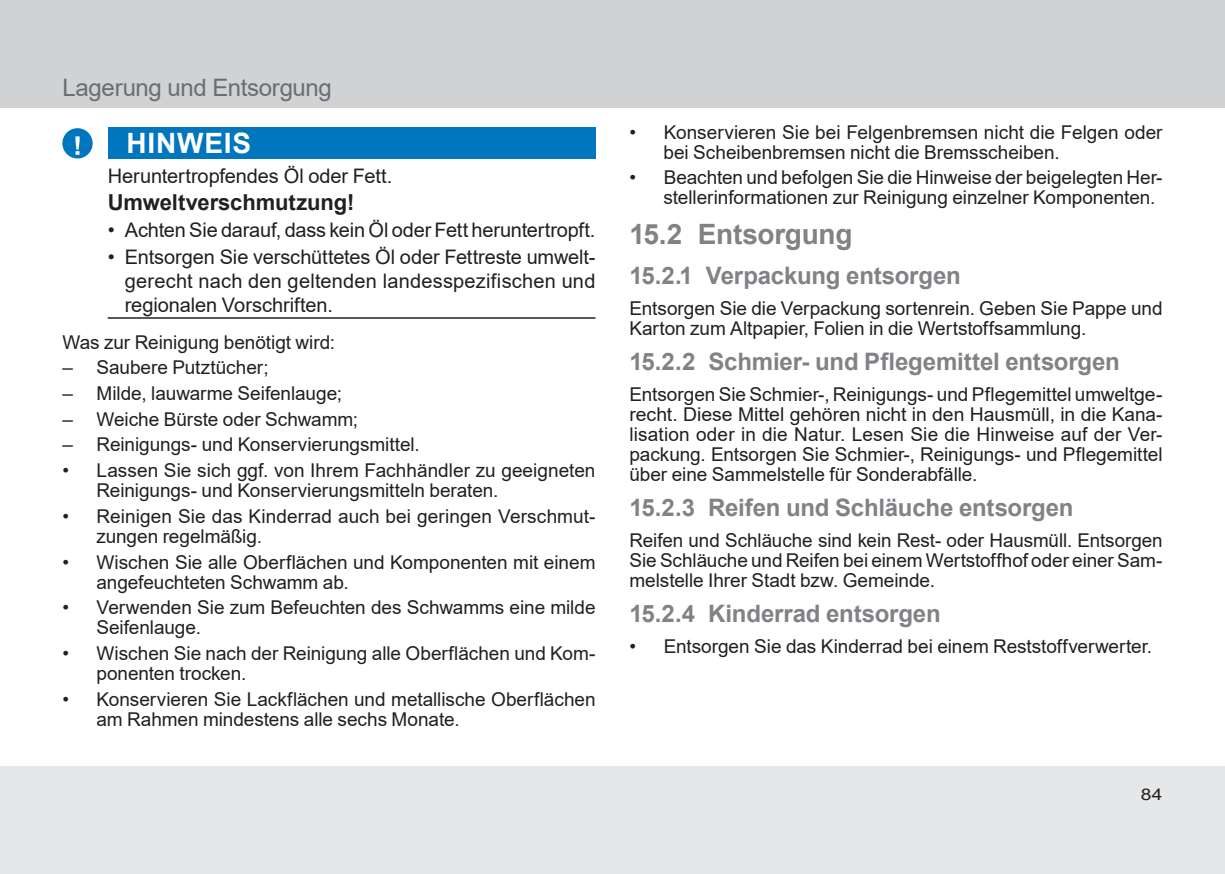
<style>
.page{position:relative;width:1225px;height:874px;background:#fff}
.page>*{position:absolute;margin:0;border:0;box-sizing:border-box;transform-origin:0 0}
.t1{font:700 28px "Arial";letter-spacing:-.01em;color:#808285}
.t2{font:700 28px "Arial";color:#fff}
.t3{font:700 24px "Arial";letter-spacing:-.01em;color:#808285}
.t4{font:24px "Arial";letter-spacing:-.015em;color:#6c6d70}
.t5{font:700 22px "Arial";letter-spacing:-.005em;color:#231f20}
.t6{font:20px/24px "Arial";letter-spacing:-.005em;color:#231f20;text-align:justify}
.t7{font:19px/20px "Arial";letter-spacing:-.005em;color:#231f20}
.t8{font:16px "Arial";color:#231f20;scale:1.2 1}
</style>
<div class="page">
<div style="left:0;top:765px;width:1225px;height:108px;background:#e6e7e9"></div>
<div style="left:0;top:0;width:1225px;height:108px;background:#d1d2d4"></div>
<div style="left:108px;top:127px;width:487px;height:32px;background:#0076be"></div>
<hr style="left:108px;top:317px;width:487px;height:1px;background:#231f20">
<svg style="left:62px;top:128px;width:31px;height:30px"></svg>
<p class="t4" style="left:62px;top:71px;width:271px">Lagerung und Entsorgung</p>
<h1 class="t2" style="left:126px;top:124px;width:126px">hi nweis</h1>
<p class="t6" style="left:108px;top:164px;width:286px">Heruntertropfendes Öl oder Fett.</p>
<p class="t5" style="left:108px;top:186px;width:248px">Umweltverschmutzung!</p>
<p class="t6" style="left:108px;top:217px;width:489px">• Achten Sie darauf, dass kein Öl oder Fett heruntertropft.</p>
<p class="t6" style="left:125px;top:244px;width:472px;text-indent:-17px">• Entsorgen Sie verschüttetes Öl oder Fettreste umwelt&shy;gerecht nach den geltenden landesspezifischen und regionalen Vorschriften.</p>
<p class="t7" style="left:62px;top:331px;width:274px">Was zur Reinigung benötigt wird:</p>
<p class="t7" style="left:62px;top:357px;width:208px">– Saubere Putztücher;</p>
<p class="t7" style="left:62px;top:383px;width:281px">– Milde, lauwarme Seifenlauge;</p>
<p class="t7" style="left:62px;top:408px;width:297px">– Weiche Bürste oder Schwamm;</p>
<p class="t7" style="left:62px;top:434px;width:359px">– Reinigungs- und Konservierungsmittel.</p>
<p class="t7" style="left:96px;top:460px;width:500px;text-indent:-34px">• Lassen Sie sich ggf. von Ihrem Fachhändler zu geeigneten<br>Reinigungs- und Konservierungsmitteln beraten.</p>
<p class="t7" style="left:96px;top:505px;width:500px;text-indent:-34px">• Reinigen Sie das Kinderrad auch bei geringen Verschmut&shy;zungen regelmäßig.</p>
<p class="t7" style="left:96px;top:551px;width:500px;text-indent:-34px">• Wischen Sie alle Oberflächen und Komponenten mit einem angefeuchteten Schwamm ab.</p>
<p class="t7" style="left:96px;top:597px;width:500px;text-indent:-34px">• Verwenden Sie zum Befeuchten des Schwamms eine milde<br>Seifenlauge.</p>
<p class="t7" style="left:96px;top:643px;width:500px;text-indent:-34px">• Wischen Sie nach der Reinigung alle Oberflächen und Kom&shy;ponenten trocken.</p>
<p class="t7" style="left:96px;top:688px;width:500px;text-indent:-34px">• Konservieren Sie Lackflächen und metallische Oberflächen am Rahmen mindestens alle sechs Monate.</p>
<p class="t7" style="left:663px;top:122px;width:500px;text-indent:-34px">• Konservieren Sie bei Felgenbremsen nicht die Felgen oder bei Scheibenbremsen nicht die Bremsscheiben.</p>
<p class="t7" style="left:663px;top:167px;width:500px;text-indent:-34px">• Beachten und befolgen Sie die Hinweise der beigelegten Her&shy;stellerinformationen zur Reinigung einzelner Komponenten.</p>
<h1 class="t1" style="left:629px;top:214px;width:224px">15.2 Entsorgung</h1>
<p class="t3" style="left:629px;top:258px;width:333px">15.2.1 Verpackung entsorgen</p>
<p class="t7" style="left:629px;top:298px;width:534px">Entsorgen Sie die Verpackung sortenrein. Geben Sie Pappe und<br>Karton zum Altpapier, Folien in die Wertstoffsammlung.</p>
<p class="t3" style="left:629px;top:344px;width:492px">15.2.2 Schmier- und Pflegemittel entsorgen</p>
<p class="t7" style="left:629px;top:384px;width:534px;text-align:justify">Entsorgen Sie Schmier-, Reinigungs- und Pflegemittel umweltge&shy;recht. Diese Mittel gehören nicht in den Hausmüll, in die Kana&shy;lisation oder in die Natur. Lesen Sie die Hinweise auf der Ver&shy;packung. Entsorgen Sie Schmier-, Reinigungs- und Pflegemittel über eine Sammelstelle für Sonderabfälle.</p>
<p class="t3" style="left:629px;top:490px;width:445px">15.2.3 Reifen und Schläuche entsorgen</p>
<p class="t7" style="left:629px;top:530px;width:534px;text-align:justify">Reifen und Schläuche sind kein Rest- oder Hausmüll. Entsorgen Sie Schläuche und Reifen bei einem Wertstoffhof oder einer Sam&shy;melstelle Ihrer Stadt bzw. Gemeinde.</p>
<p class="t3" style="left:629px;top:596px;width:313px">15.2.4 Kinderrad entsorgen</p>
<p class="t7" style="left:629px;top:636px;width:524px">• Entsorgen Sie das Kinderrad bei einem Reststoffverwerter.</p>
<p class="t8" style="left:1140px;top:783px;width:20px">84</p>
</div>
